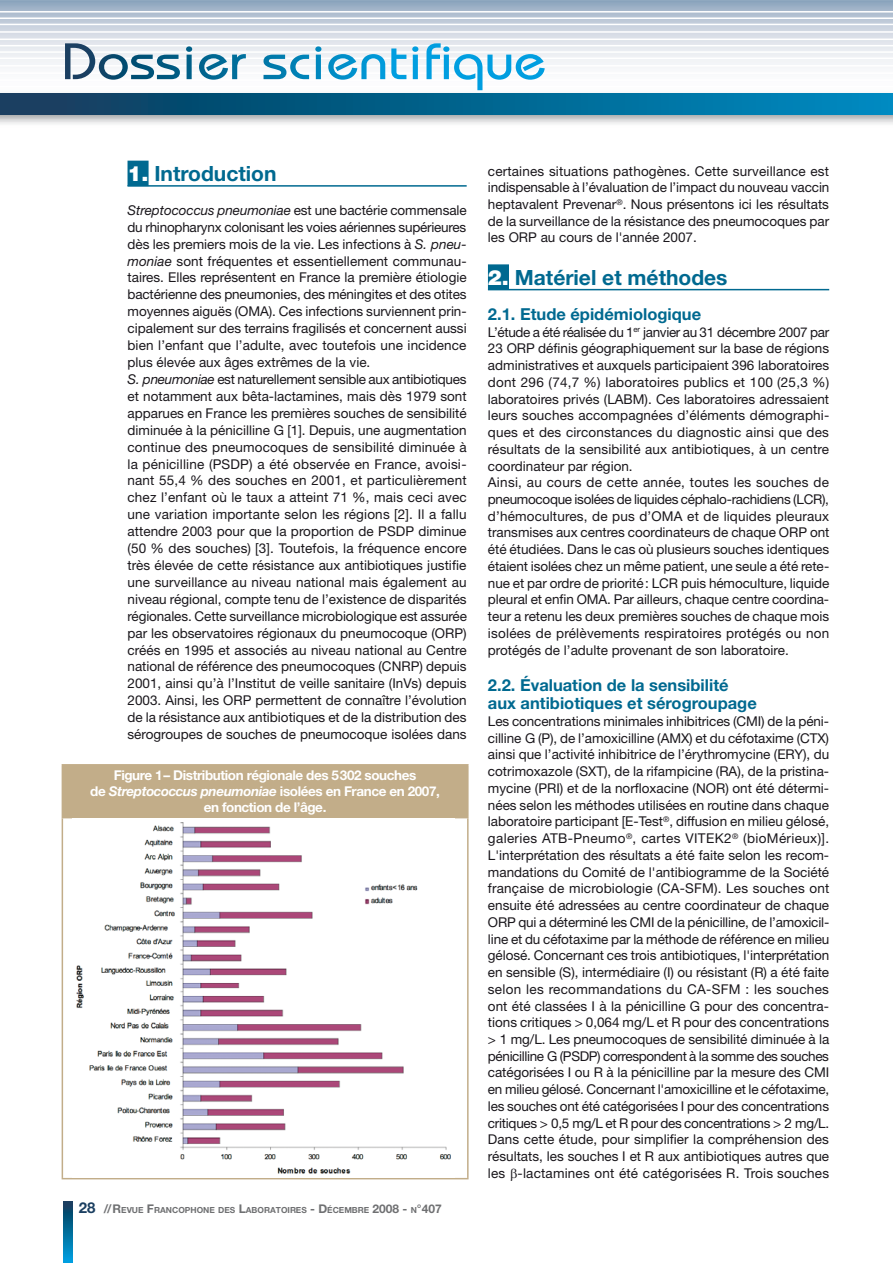
<style>
.page{position:relative;width:893px;height:1263px;background:#fff}
.page>*{position:absolute;margin:0;border:0;box-sizing:border-box;transform-origin:0 0}
.t1{font:700 21px "Helvetica Neue LT Std";color:#006990}
.t2{font:700 16.5px/18.3px "Helvetica Neue LT Std";color:#006990}
.t3{font:13.5px/16.8px "Helvetica Neue LT Std";color:#1a171c}
.t4{font:700 13.5px/16.2px "Helvetica Neue LT Std";letter-spacing:-.03em;color:#fff;text-align:center}
.t5{font:700 8.4px "Helvetica Neue LT Std";color:#6f7072}
.s1{font-weight:900;color:#fff}
.s2{font-style:italic}
.s3{font-size:15px;color:#1b3f61}
.s4{font-size:12px}
</style>
<div class="page">
<svg style="left:64px;top:1201px;width:9px;height:62px"></svg>
<svg style="left:0;top:0;width:893px;height:71px;background:#c7d1dd"></svg>
<hr style="left:0;top:11px;width:893px;height:2px;background:#fff">
<hr style="left:0;top:17px;width:893px;height:2px;background:#fff">
<hr style="left:0;top:24px;width:893px;height:1px;background:#fff">
<hr style="left:0;top:31px;width:893px;height:2px;background:#fff">
<hr style="left:0;top:39px;width:893px;height:1px;background:#fff">
<hr style="left:0;top:45px;width:893px;height:1px;background:#fff">
<hr style="left:0;top:51px;width:893px;height:2px;background:#fff">
<hr style="left:0;top:58px;width:893px;height:1px;background:#fff">
<hr style="left:0;top:65px;width:893px;height:2px;background:#fff">
<img style="left:0;top:90px;width:893px;height:34px">
<img style="left:0;top:92px;width:893px;height:1px">
<img style="left:0;top:120px;width:893px;height:1px">
<div style="left:0;top:94px;width:893px;height:21px;background:linear-gradient(to right,#0e3a5a,#008ac0)"></div>
<svg style="left:65px;top:43px;width:479px;height:47px"></svg>
<hr style="left:128px;top:185px;width:339px;height:2px;background:#006990">
<div style="left:128px;top:161px;width:21px;height:25px;background:#006990"></div>
<hr style="left:488px;top:289px;width:341px;height:1px;background:#006990">
<div style="left:488px;top:264px;width:21px;height:26px;background:#006990"></div>
<div style="left:62px;top:765px;width:406px;height:53px;background:#c2ad89"></div>
<hr style="left:62px;top:764px;width:407px;height:2px;background:#c2ad89">
<hr style="left:467px;top:766px;width:2px;height:51px;background:#c2ad89">
<hr style="left:62px;top:817px;width:407px;height:1px;background:#c2ad89">
<hr style="left:62px;top:818px;width:1px;height:360px;background:#c2ad89">
<hr style="left:467px;top:818px;width:2px;height:360px;background:#c2ad89">
<hr style="left:62px;top:1178px;width:407px;height:1px;background:#c2ad89">
<img style="left:76px;top:822px;width:375px;height:352px">
<h1 class="t1" style="left:128px;top:166px;width:150px"><span class="s1">1.</span> Introduction</h1>
<p class="t3" style="left:128px;top:203px;width:341px"><span class="s2">Streptococcus pneumoniae</span> est une bactérie commensale du rhinopharynx colonisant les voies aériennes supérieures dès les premiers mois de la vie. Les infections à <span class="s2">S. pneu&shy;moniae</span> sont fréquentes et essentiellement communau&shy;taires. Elles représentent en France la première étiologie bactérienne des pneumonies, des méningites et des otites moyennes aiguës (OMA). Ces infections surviennent prin&shy;cipalement sur des terrains fragilisés et concernent aussi bien l’enfant que l’adulte, avec toutefois une incidence plus élevée aux âges extrêmes de la vie.<br><span class="s2">S. pneumoniae</span> est naturellement sensible aux antibiotiques et notamment aux bêta-lactamines, mais dès 1979 sont apparues en France les premières souches de sensibilité diminuée à la pénicilline G [1]. Depuis, une augmentation continue des pneumocoques de sensibilité diminuée à la pénicilline (PSDP) a été observée en France, avoisi&shy;nant 55,4 % des souches en 2001, et particulièrement chez l’enfant où le taux a atteint 71 %, mais ceci avec une variation importante selon les régions [2]. Il a fallu attendre 2003 pour que la proportion de PSDP diminue (50 % des souches) [3]. Toutefois, la fréquence encore très élevée de cette résistance aux antibiotiques justifie une surveillance au niveau national mais également au niveau régional, compte tenu de l’existence de disparités régionales. Cette surveillance microbiologique est assurée par les observatoires régionaux du pneumocoque (ORP) créés en 1995 et associés au niveau national au Centre national de référence des pneumocoques (CNRP) depuis 2001, ainsi qu’à l’Institut de veille sanitaire (InVs) depuis 2003. Ainsi, les ORP permettent de connaître l’évolution de la résistance aux antibiotiques et de la distribution des sérogroupes de souches de pneumocoque isolées dans</p>
<p class="t4" style="left:90px;top:768px;width:351px">Figure 1 – Distribution régionale des 5 302 souches<br>de <span class="s2">Streptococcus pneumoniae</span> isolées en France en 2007, en fonction de l’âge.</p>
<p class="t5" style="left:79px;top:1206px;width:364px"><span class="s3">28</span> <span class="s4">//</span><span class="s4">R</span>EVUE <span class="s4">F</span>RANCOPHONE DES <span class="s4">L</span>ABORATOIRES <span class="s4">- D</span>ÉCEMBRE <span class="s4">2008 -</span> N<span class="s4">°407</span></p>
<p class="t3" style="left:488px;top:163px;width:343px;text-align:justify">certaines situations pathogènes. Cette surveillance est indispensable à l’évaluation de l’impact du nouveau vaccin heptavalent Prevenar<sup>®</sup>. Nous présentons ici les résultats de la surveillance de la résistance des pneumocoques par les ORP au cours de l'année 2007.</p>
<h1 class="t1" style="left:488px;top:270px;width:241px"><span class="s1">2.</span> Matériel et méthodes</h1>
<p class="t2" style="left:488px;top:306px;width:215px">2.1. Etude épidémiologique</p>
<p class="t3" style="left:488px;top:325px;width:343px">L’étude a été réalisée du 1<sup>er</sup> janvier au 31 décembre 2007 par 23 ORP définis géographiquement sur la base de régions administratives et auxquels participaient 396 laboratoires dont 296 (74,7 %) laboratoires publics et 100 (25,3 %) laboratoires privés (LABM). Ces laboratoires adressaient leurs souches accompagnées d’éléments démographi&shy;ques et des circonstances du diagnostic ainsi que des résultats de la sensibilité aux antibiotiques, à un centre coordinateur par région.<br>Ainsi, au cours de cette année, toutes les souches de pneumocoque isolées de liquides céphalo-rachidiens (LCR), d’hémocultures, de pus d’OMA et de liquides pleuraux transmises aux centres coordinateurs de chaque ORP ont été étudiées. Dans le cas où plusieurs souches identiques étaient isolées chez un même patient, une seule a été rete&shy;nue et par ordre de priorité : LCR puis hémoculture, liquide pleural et enfin OMA. Par ailleurs, chaque centre coordina&shy;teur a retenu les deux premières souches de chaque mois isolées de prélèvements respiratoires protégés ou non protégés de l’adulte provenant de son laboratoire.</p>
<p class="t2" style="left:488px;top:677px;width:270px">2.2. Évaluation de la sensibilité aux antibiotiques et sérogroupage</p>
<p class="t3" style="left:488px;top:714px;width:343px;text-align:justify">Les concentrations minimales inhibitrices (CMI) de la péni&shy;cilline G (P), de l’amoxicilline (AMX) et du céfotaxime (CTX) ainsi que l’activité inhibitrice de l’érythromycine (ERY), du cotrimoxazole (SXT), de la rifampicine (RA), de la pristina&shy;mycine (PRI) et de la norfloxacine (NOR) ont été détermi&shy;nées selon les méthodes utilisées en routine dans chaque laboratoire participant [E-Test<sup>®</sup>, diffusion en milieu gélosé, galeries ATB-Pneumo<sup>®</sup>, cartes VITEK2<sup>®</sup> (bioMérieux)].<br>L'interprétation des résultats a été faite selon les recom&shy;mandations du Comité de l'antibiogramme de la Société française de microbiologie (CA-SFM). Les souches ont ensuite été adressées au centre coordinateur de chaque ORP qui a déterminé les CMI de la pénicilline, de l’amoxicil&shy;line et du céfotaxime par la méthode de référence en milieu gélosé. Concernant ces trois antibiotiques, l'interprétation en sensible (S), intermédiaire (I) ou résistant (R) a été faite selon les recommandations du CA-SFM : les souches ont été classées I à la pénicilline G pour des concentra&shy;tions critiques &gt; 0,064 mg/L et R pour des concentrations &gt; 1 mg/L. Les pneumocoques de sensibilité diminuée à la pénicilline G (PSDP) correspondent à la somme des souches catégorisées I ou R à la pénicilline par la mesure des CMI en milieu gélosé. Concernant l'amoxicilline et le céfotaxime, les souches ont été catégorisées I pour des concentrations critiques &gt; 0,5 mg/L et R pour des concentrations &gt; 2 mg/L.<br>Dans cette étude, pour simplifier la compréhension des résultats, les souches I et R aux antibiotiques autres que les -lactamines ont été catégorisées R. Trois souches</p>
</div>
